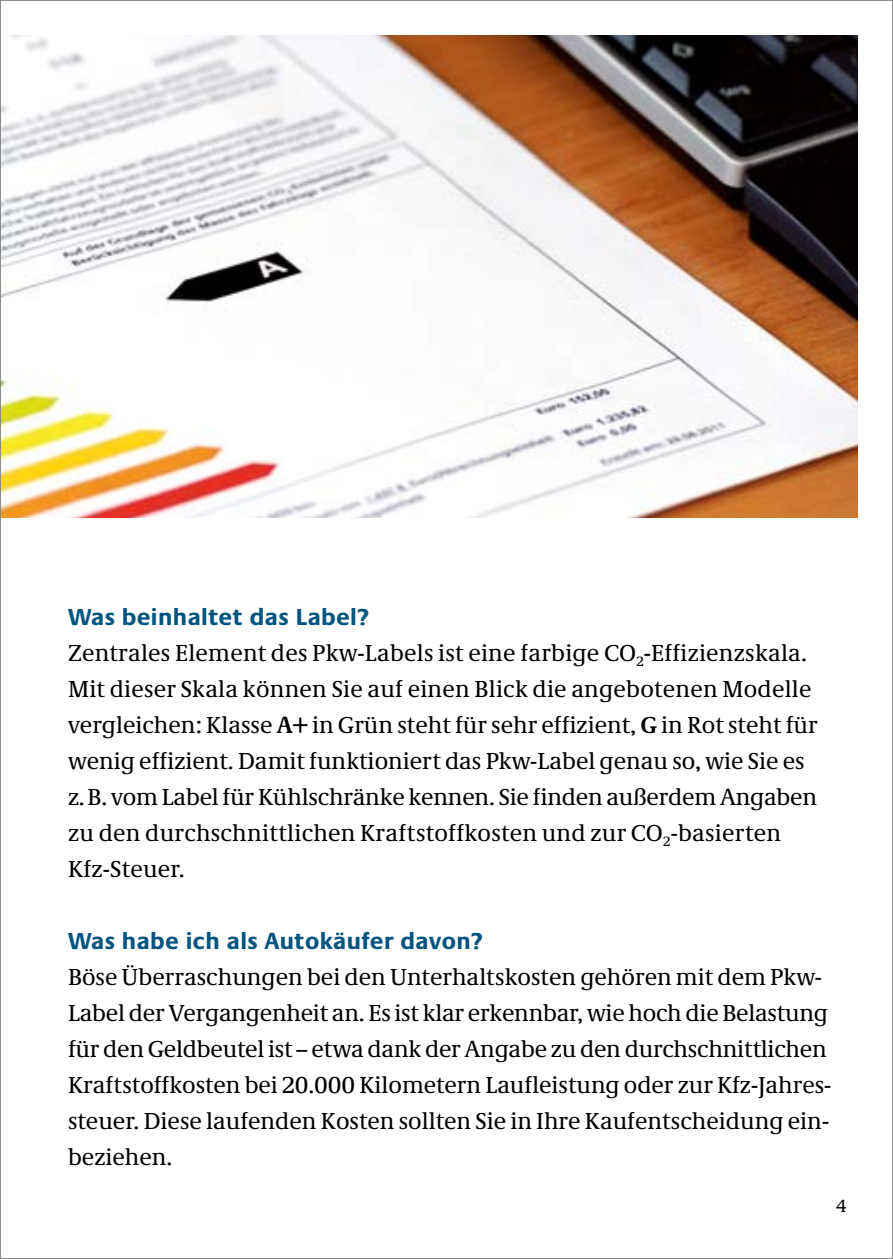
<style>
.page{position:relative;width:893px;height:1259px;background:#fff}
.page>*{position:absolute;margin:0;border:0;box-sizing:border-box;transform-origin:0 0}
.t1{font:24px/36px "Neue Demos";color:#000}
.t2{font:700 24px "Neue Praxis";letter-spacing:.02em;color:#00547e}
.t3{font:18px "Neue Demos";color:#000}
.s1{font-weight:700}
</style>
<div class="page">
<img style="left:2px;top:35px;width:856px;height:483px">
<p class="t2" style="left:68px;top:602px;width:303px">Was beinhaltet das Label?</p>
<p class="t1" style="left:68px;top:635px;width:751px">Zentrales Element des Pkw-Labels ist eine farbige CO<sub>2</sub>-Effizienzskala.<br>Mit dieser Skala können Sie auf einen Blick die angebotenen Modelle vergleichen: Klasse <span class="s1">A+</span> in Grün steht für sehr effizient, <span class="s1">G</span> in Rot steht für wenig effizient. Damit funktioniert das Pkw-Label genau so, wie Sie es z.B. vom Label für Kühlschränke kennen. Sie finden außerdem Angaben zu den durchschnittlichen Kraftstoffkosten und zur CO<sub>2</sub>-basierten Kfz-Steuer.</p>
<p class="t2" style="left:68px;top:926px;width:417px">Was habe ich als Autokäufer davon?</p>
<p class="t1" style="left:68px;top:959px;width:765px">Böse Überraschungen bei den Unterhaltskosten gehören mit dem Pkw-Label der Vergangenheit an. Es ist klar erkennbar, wie hoch die Belastung für den Geldbeutel ist – etwa dank der Angabe zu den durchschnittlichen Kraftstoffkosten bei 20.000 Kilometern Laufleistung oder zur Kfz-Jahres&shy;steuer. Diese laufenden Kosten sollten Sie in Ihre Kaufentscheidung ein&shy;beziehen.</p>
<p class="t3" style="left:836px;top:1195px;width:11px">4</p>
</div>
